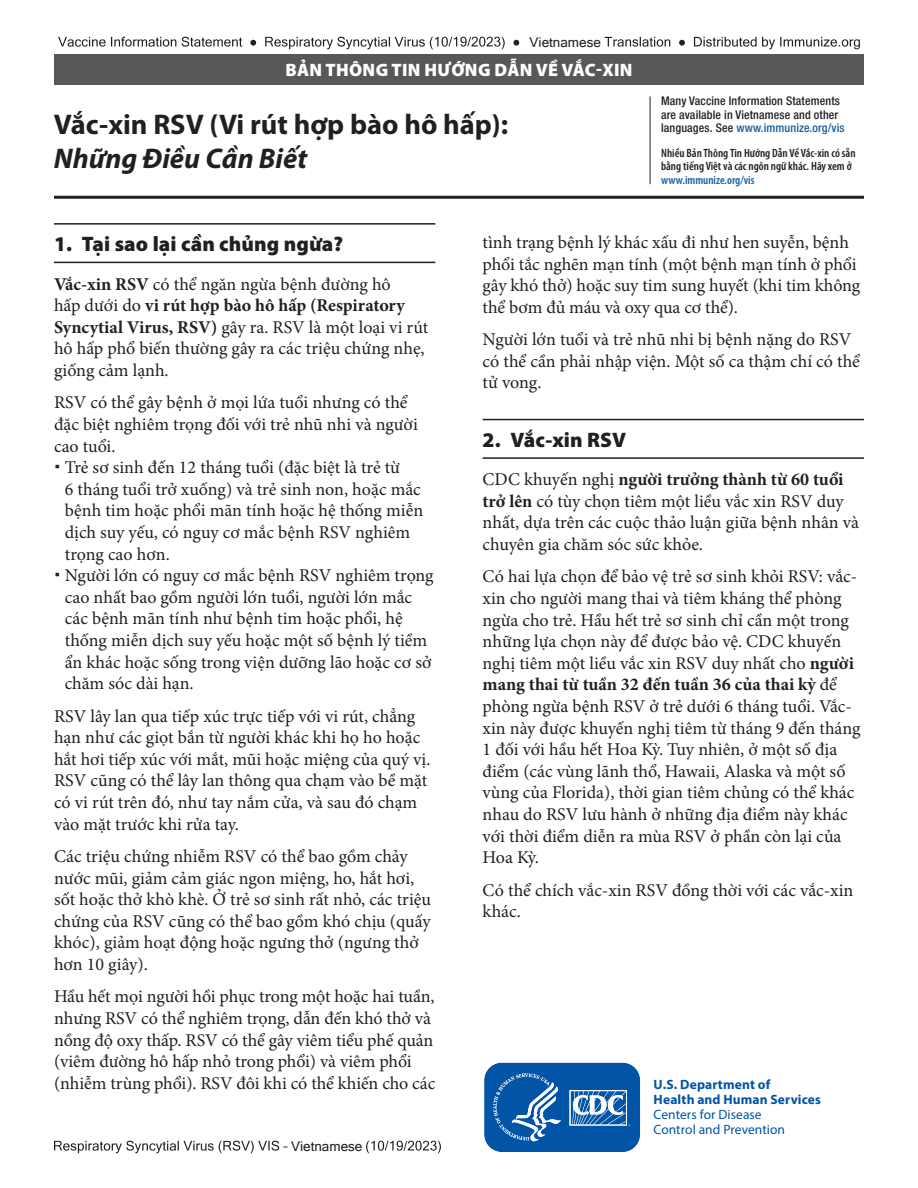
<style>
.page{position:relative;width:918px;height:1188px;background:#fff}
.page>*{position:absolute;margin:0;border:0;box-sizing:border-box;transform-origin:0 0}
.t1{font:700 28.5px "Myriad Pro";color:#231f20}
.t2{font:italic 700 28.5px "Myriad Pro";color:#231f20}
.t3{font:900 21px "Myriad Pro";letter-spacing:.005em;color:#231f20}
.t4{font:18px/21.6px "Minion Pro";color:#231f20}
.t5{font:900 18px "Myriad Pro";letter-spacing:.02em;color:#fff}
.t6{font:700 13.5px/15px "Myriad Pro";letter-spacing:.01em;color:#0154a6}
.t7{font:13.5px/15px "Myriad Pro";color:#0154a6}
.t8{font:13.5px "Microsoft Sans Serif";color:#231f20}
.t9{font:500 condensed 12px/13.5px "Helvetica Neue LT Std";letter-spacing:.01em;color:#231f20}
.t10{font:600 condensed 12px/13.5px "Myriad Pro";color:#231f20}
.t11{font:600 condensed 12px "Myriad Pro";color:#175d9e}
.s1{color:#175d9e}
.s2{font-weight:700}
</style>
<div class="page">
<div style="left:54px;top:54px;width:810px;height:31px;background:#57585a"></div>
<hr style="left:650px;top:96px;width:1px;height:88px;background:#231f20">
<hr style="left:54px;top:196px;width:810px;height:3px;background:#231f20">
<svg style="left:484px;top:1062px;width:157px;height:90px;background:#296fb4"></svg>
<hr style="left:54px;top:262px;width:381px;height:1px;background:#231f20">
<hr style="left:54px;top:223px;width:381px;height:2px;background:#231f20">
<hr style="left:483px;top:457px;width:381px;height:2px;background:#231f20">
<hr style="left:483px;top:419px;width:381px;height:1px;background:#231f20">
<svg style="left:58px;top:37px;width:461px;height:12px"></svg>
<svg style="left:605px;top:37px;width:255px;height:12px"></svg>
<svg style="left:54px;top:1141px;width:234px;height:12px"></svg>
<svg style="left:366px;top:1141px;width:75px;height:12px"></svg>
<p class="t8" style="left:530px;top:34px;width:73px">Vietnamese</p>
<p class="t5" style="left:285px;top:58px;width:349px">BẢN THÔNG TIN HƯỚNG DẪN VỀ VẮC-XIN</p>
<h1 class="t1" style="left:54px;top:106px;width:456px">Vắc-xin RSV (Vi rút hợp bào hô hấp):</h1>
<h1 class="t2" style="left:54px;top:140px;width:255px">Những Điều Cần Biết</h1>
<p class="t9" style="left:661px;top:94px;width:185px">Many Vaccine Information Statements are available in Vietnamese and other languages. See <span class="s1">www.immunize.org/vis</span></p>
<p class="t10" style="left:661px;top:146px;width:196px">Nhiều Bản Thông Tin Hướng Dẫn Về Vắc-xin có sẵn bằng tiếng Việt và các ngôn ngữ khác. Hãy xem ở</p>
<p class="t11" style="left:661px;top:172px;width:95px">www.immunize.org/vis</p>
<p class="t3" style="left:54px;top:230px;width:291px">1. Tại sao lại cần chủng ngừa?</p>
<p class="t4" style="left:54px;top:273px;width:376px"><span class="s2">Vắc-xin RSV</span> có thể ngăn ngừa bệnh đường hô<br>hấp dưới do <span class="s2">vi rút hợp bào hô hấp (Respiratory Syncytial Virus, RSV)</span> gây ra. RSV là một loại vi rút hô hấp phổ biến thường gây ra các triệu chứng nhẹ, giống cảm lạnh.</p>
<p class="t4" style="left:54px;top:392px;width:365px">RSV có thể gây bệnh ở mọi lứa tuổi nhưng có thể đặc biệt nghiêm trọng đối với trẻ nhũ nhi và người cao tuổi.</p>
<p class="t4" style="left:65px;top:457px;width:370px">Trẻ sơ sinh đến 12 tháng tuổi (đặc biệt là trẻ từ<br>6 tháng tuổi trở xuống) và trẻ sinh non, hoặc mắc bệnh tim hoặc phổi mãn tính hoặc hệ thống miễn dịch suy yếu, có nguy cơ mắc bệnh RSV nghiêm trọng cao hơn.<br>Người lớn có nguy cơ mắc bệnh RSV nghiêm trọng cao nhất bao gồm người lớn tuổi, người lớn mắc các bệnh mãn tính như bệnh tim hoặc phổi, hệ thống miễn dịch suy yếu hoặc một số bệnh lý tiềm ẩn khác hoặc sống trong viện dưỡng lão hoặc cơ sở chăm sóc dài hạn.</p>
<p class="t4" style="left:54px;top:705px;width:378px">RSV lây lan qua tiếp xúc trực tiếp với vi rút, chẳng hạn như các giọt bắn từ người khác khi họ ho hoặc hắt hơi tiếp xúc với mắt, mũi hoặc miệng của quý vị.<br>RSV cũng có thể lây lan thông qua chạm vào bề mặt có vi rút trên đó, như tay nắm cửa, và sau đó chạm vào mặt trước khi rửa tay.</p>
<p class="t4" style="left:54px;top:845px;width:379px">Các triệu chứng nhiễm RSV có thể bao gồm chảy nước mũi, giảm cảm giác ngon miệng, ho, hắt hơi, sốt hoặc thở khò khè. Ở trẻ sơ sinh rất nhỏ, các triệu chứng của RSV cũng có thể bao gồm khó chịu (quấy khóc), giảm hoạt động hoặc ngưng thở (ngưng thở hơn 10 giây).</p>
<p class="t4" style="left:54px;top:986px;width:383px">Hầu hết mọi người hồi phục trong một hoặc hai tuần, nhưng RSV có thể nghiêm trọng, dẫn đến khó thở và nồng độ oxy thấp. RSV có thể gây viêm tiểu phế quản (viêm đường hô hấp nhỏ trong phổi) và viêm phổi (nhiễm trùng phổi). RSV đôi khi có thể khiến cho các</p>
<p class="t8" style="left:291px;top:1138px;width:73px">Vietnamese</p>
<p class="t4" style="left:483px;top:231px;width:379px">tình trạng bệnh lý khác xấu đi như hen suyễn, bệnh phổi tắc nghẽn mạn tính (một bệnh mạn tính ở phổi gây khó thở) hoặc suy tim sung huyết (khi tim không thể bơm đủ máu và oxy qua cơ thể).</p>
<p class="t4" style="left:483px;top:329px;width:379px">Người lớn tuổi và trẻ nhũ nhi bị bệnh nặng do RSV có thể cần phải nhập viện. Một số ca thậm chí có thể tử vong.</p>
<p class="t3" style="left:483px;top:426px;width:145px">2. Vắc-xin RSV</p>
<p class="t4" style="left:483px;top:469px;width:378px">CDC khuyến nghị <span class="s2">người trưởng thành từ 60 tuổi trở lên</span> có tùy chọn tiêm một liều vắc xin RSV duy nhất, dựa trên các cuộc thảo luận giữa bệnh nhân và chuyên gia chăm sóc sức khỏe.</p>
<p class="t4" style="left:483px;top:566px;width:379px">Có hai lựa chọn để bảo vệ trẻ sơ sinh khỏi RSV: vắc&shy;xin cho người mang thai và tiêm kháng thể phòng ngừa cho trẻ. Hầu hết trẻ sơ sinh chỉ cần một trong những lựa chọn này để được bảo vệ. CDC khuyến nghị tiêm một liều vắc xin RSV duy nhất cho <span class="s2">người mang thai từ tuần 32 đến tuần 36 của thai kỳ</span> để phòng ngừa bệnh RSV ở trẻ dưới 6 tháng tuổi. Vắc&shy;xin này được khuyến nghị tiêm từ tháng 9 đến tháng 1 đối với hầu hết Hoa Kỳ. Tuy nhiên, ở một số địa điểm (các vùng lãnh thổ, Hawaii, Alaska và một số vùng của Florida), thời gian tiêm chủng có thể khác nhau do RSV lưu hành ở những địa điểm này khác với thời điểm diễn ra mùa RSV ở phần còn lại của Hoa Kỳ.</p>
<p class="t4" style="left:483px;top:879px;width:372px">Có thể chích vắc-xin RSV đồng thời với các vắc-xin khác.</p>
<p class="t6" style="left:654px;top:1077px;width:169px">U.S. Department of<br>Health and Human Services</p>
<p class="t7" style="left:654px;top:1107px;width:133px">Centers for Disease<br>Control and Prevention</p>
</div>
